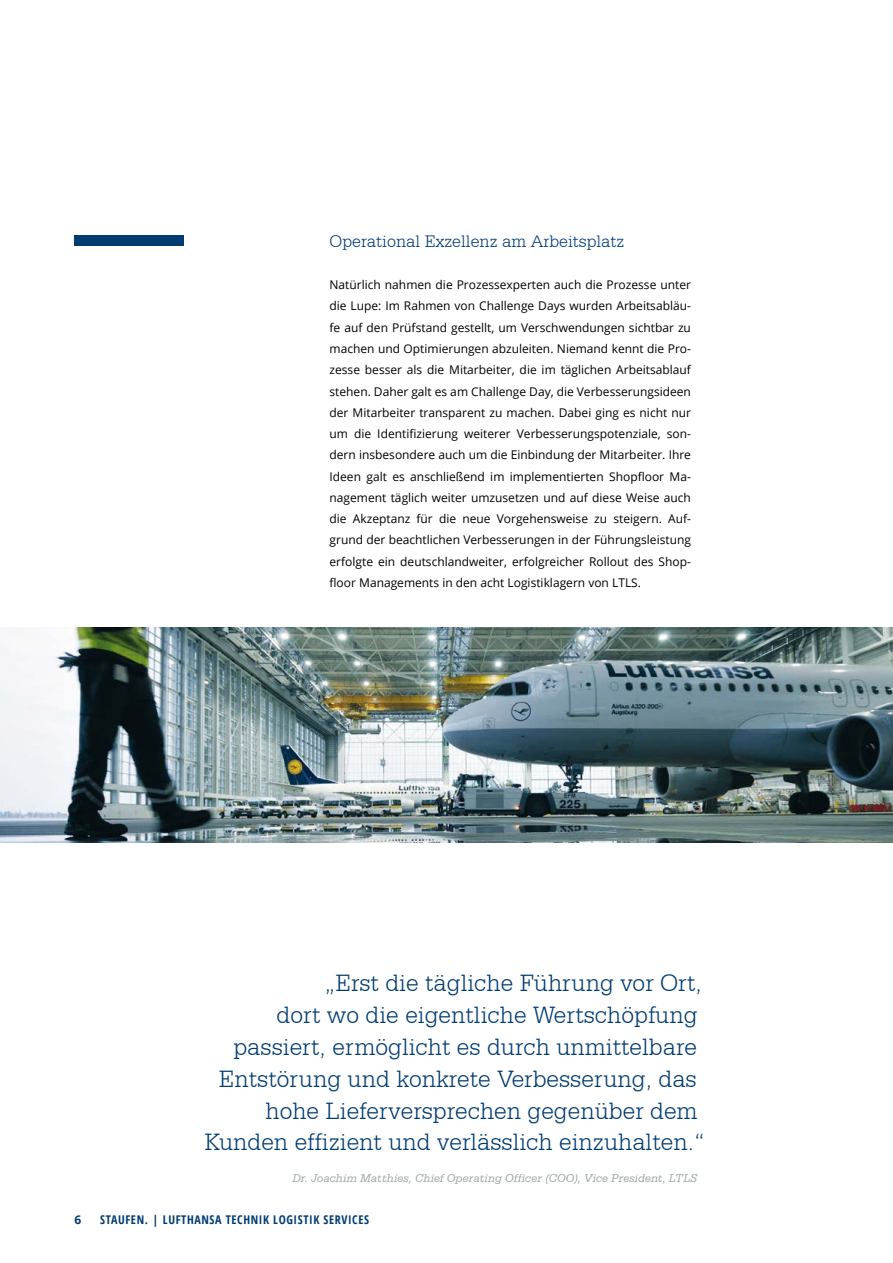
<style>
.page{position:relative;width:893px;height:1263px;background:#fff}
.page>*{position:absolute;margin:0;border:0;box-sizing:border-box;transform-origin:0 0}
.t1{font:300 25.5px "Serifa BT";color:#003c71}
.t2{font:300 18px "Serifa BT";color:#003c71}
.t3{font:12px/21.3px "Open Sans";color:#000;text-align:justify}
.t4{font:italic 12px "Serifa BT";letter-spacing:.01em;color:#a0aca7}
.t5{font:700 condensed 12px "Open Sans";letter-spacing:.05em;color:#003c71}
.t6{font:700 12px "Open Sans";color:#003c71}
.s1{font-stretch:normal}
</style>
<div class="page">
<div style="left:74px;top:235px;width:110px;height:11px;background:#003c71"></div>
<img style="left:0;top:627px;width:892px;height:215px">
<h2 class="t2" style="left:330px;top:230px;width:296px">Operational Exzellenz am Arbeitsplatz</h2>
<p class="t3" style="left:330px;top:274px;width:363px">Natürlich nahmen die Prozessexperten auch die Prozesse unter die Lupe: Im Rahmen von Challenge Days wurden Arbeitsabläu&shy;fe auf den Prüfstand gestellt, um Verschwendungen sichtbar zu machen und Optimierungen abzuleiten. Niemand kennt die Pro&shy;zesse besser als die Mitarbeiter, die im täglichen Arbeitsablauf stehen. Daher galt es am Challenge Day, die Verbesserungsideen der Mitarbeiter transparent zu machen. Dabei ging es nicht nur um die Identifizierung weiterer Verbesserungspotenziale, son&shy;dern insbesondere auch um die Einbindung der Mitarbeiter. Ihre Ideen galt es anschließend im implementierten Shopfloor Ma&shy;nagement täglich weiter umzusetzen und auf diese Weise auch die Akzeptanz für die neue Vorgehensweise zu steigern. Auf&shy;grund der beachtlichen Verbesserungen in der Führungsleistung erfolgte ein deutschlandweiter, erfolgreicher Rollout des Shop&shy;floor Managements in den acht Logistiklagern von LTLS.</p>
<h1 class="t1" style="left:325px;top:968px;width:379px">„Erst die tägliche Führung vor Ort,</h1>
<h1 class="t1" style="left:277px;top:1000px;width:422px">dort wo die eigentliche Wertschöpfung</h1>
<h1 class="t1" style="left:233px;top:1031px;width:465px">passiert, ermöglicht es durch unmittelbare</h1>
<h1 class="t1" style="left:219px;top:1063px;width:479px">Entstörung und konkrete Verbesserung, das</h1>
<h1 class="t1" style="left:265px;top:1095px;width:434px">hohe Lieferversprechen gegenüber dem</h1>
<h1 class="t1" style="left:205px;top:1127px;width:501px">Kunden effizient und verlässlich einzuhalten.“</h1>
<p class="t4" style="left:292px;top:1171px;width:406px">Dr. Joachim Matthies, Chief Operating Officer (COO), Vice President, LTLS</p>
<p class="t6" style="left:74px;top:1212px;width:8px">6</p>
<p class="t5" style="left:100px;top:1212px;width:270px">STAUFEN. <span class="s1">|</span> LUFTHANSA TECHNIK LOGISTIK SERVICES</p>
</div>
